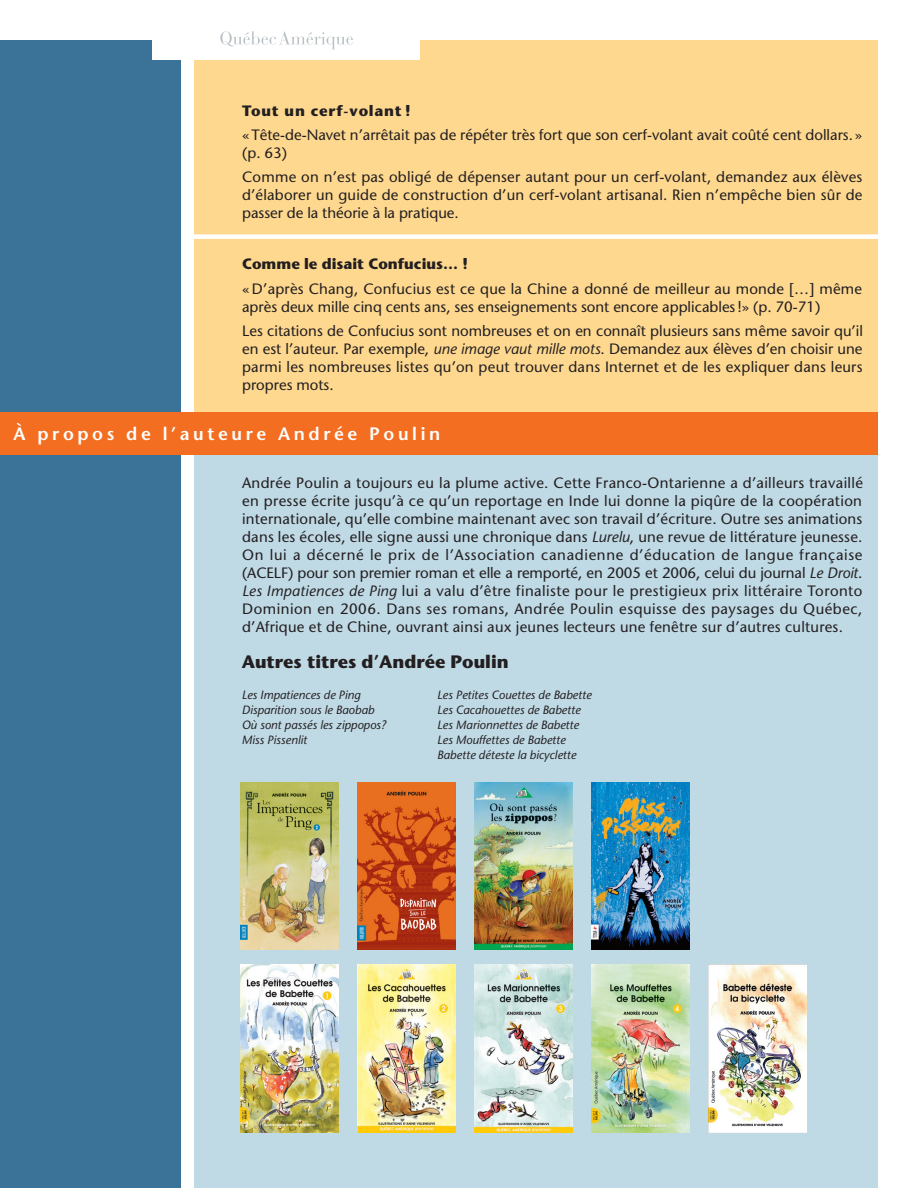
<style>
.page{position:relative;width:918px;height:1188px;background:#fff}
.page>*{position:absolute;margin:0;border:0;box-sizing:border-box;transform-origin:0 0}
.t1{font:600 18px "Stone Sans";letter-spacing:.2em;color:#fff}
.t2{font:700 18px "Stone Sans";color:#231f20}
.t3{font:15px/18px "Stone Sans";color:#231f20;text-align:justify}
.t4{font:700 15px "Stone Sans";color:#231f20}
.t5{font:700 15px "Stone Sans";letter-spacing:.05em;color:#231f20}
.t6{font:italic 12px/15px "Stone Sans";color:#231f20}
.s1{font-style:italic}
</style>
<div class="page">
<div style="left:194px;top:40px;width:684px;height:387px;background:#fed88f"></div>
<div style="left:0;top:40px;width:180px;height:1148px;background:#3b7297"></div>
<div style="left:194px;top:433px;width:684px;height:755px;background:#bfd9e5"></div>
<div style="left:188px;top:234px;width:712px;height:5px;background:#fff"></div>
<img style="left:240px;top:782px;width:99px;height:168px">
<img style="left:240px;top:965px;width:99px;height:167px">
<img style="left:357px;top:782px;width:99px;height:168px">
<img style="left:357px;top:965px;width:99px;height:167px">
<img style="left:475px;top:782px;width:98px;height:168px">
<img style="left:475px;top:965px;width:98px;height:167px">
<img style="left:592px;top:782px;width:98px;height:168px">
<img style="left:592px;top:965px;width:98px;height:167px">
<img style="left:709px;top:965px;width:98px;height:167px">
<div style="left:0;top:412px;width:878px;height:43px;background:#f36e21"></div>
<hr style="left:0;top:41px;width:1px;height:42px;background:#f36e21">
<hr style="left:0;top:213px;width:1px;height:43px;background:#f36e21">
<div style="left:152px;top:2px;width:268px;height:58px;background:#fff"></div>
<svg style="left:220px;top:31px;width:133px;height:18px"></svg>
<p class="t5" style="left:242px;top:101px;width:170px">Tout un cerf-volant !</p>
<p class="t3" style="left:242px;top:126px;width:622px">«Tête-de-Navet n’arrêtait pas de répéter très fort que son cerf-volant avait coûté cent dollars. » (p. 63)</p>
<p class="t3" style="left:242px;top:167px;width:622px">Comme on n’est pas obligé de dépenser autant pour un cerf-volant, demandez aux élèves d’élaborer un guide de construction d’un cerf-volant artisanal. Rien n’empêche bien sûr de passer de la théorie à la pratique.</p>
<p class="t4" style="left:242px;top:255px;width:227px">Comme le disait Confucius… !</p>
<p class="t3" style="left:242px;top:280px;width:622px">« D’après Chang, Confucius est ce que la Chine a donné de meilleur au monde […] même après deux mille cinq cents ans, ses enseignements sont encore applicables!» (p. 70-71)</p>
<p class="t3" style="left:242px;top:321px;width:622px">Les citations de Confucius sont nombreuses et on en connaît plusieurs sans même savoir qu’il en est l’auteur. Par exemple, <span class="s1">une image vaut mille mots</span>. Demandez aux élèves d’en choisir une parmi les nombreuses listes qu’on peut trouver dans Internet et de les expliquer dans leurs propres mots.</p>
<p class="t1" style="left:14px;top:423px;width:428px">À propos de l’auteure Andrée Poulin</p>
<p class="t3" style="left:242px;top:474px;width:622px">Andrée Poulin a toujours eu la plume active. Cette Franco-Ontarienne a d’ailleurs travaillé en presse écrite jusqu’à ce qu’un reportage en Inde lui donne la piqûre de la coopération internationale, qu’elle combine maintenant avec son travail d’écriture. Outre ses animations dans les écoles, elle signe aussi une chronique dans <span class="s1">Lurelu</span>, une revue de littérature jeunesse.<br>On lui a décerné le prix de l’Association canadienne d’éducation de langue française (ACELF) pour son premier roman et elle a remporté, en 2005 et 2006, celui du journal <span class="s1">Le Droit</span>.<br><span class="s1">Les Impatiences de Ping</span> lui a valu d’être finaliste pour le prestigieux prix littéraire Toronto Dominion en 2006. Dans ses romans, Andrée Poulin esquisse des paysages du Québec, d’Afrique et de Chine, ouvrant ainsi aux jeunes lecteurs une fenêtre sur d’autres cultures.</p>
<p class="t2" style="left:242px;top:651px;width:269px">Autres titres d’Andrée Poulin</p>
<p class="t6" style="left:242px;top:688px;width:146px">Les Impatiences de Ping<br>Disparition sous le Baobab<br>Où sont passés les zippopos?<br>Miss Pissenlit</p>
<p class="t6" style="left:437px;top:688px;width:156px">Les Petites Couettes de Babette<br>Les Cacahouettes de Babette<br>Les Marionnettes de Babette<br>Les Mouffettes de Babette<br>Babette déteste la bicyclette</p>
</div>
